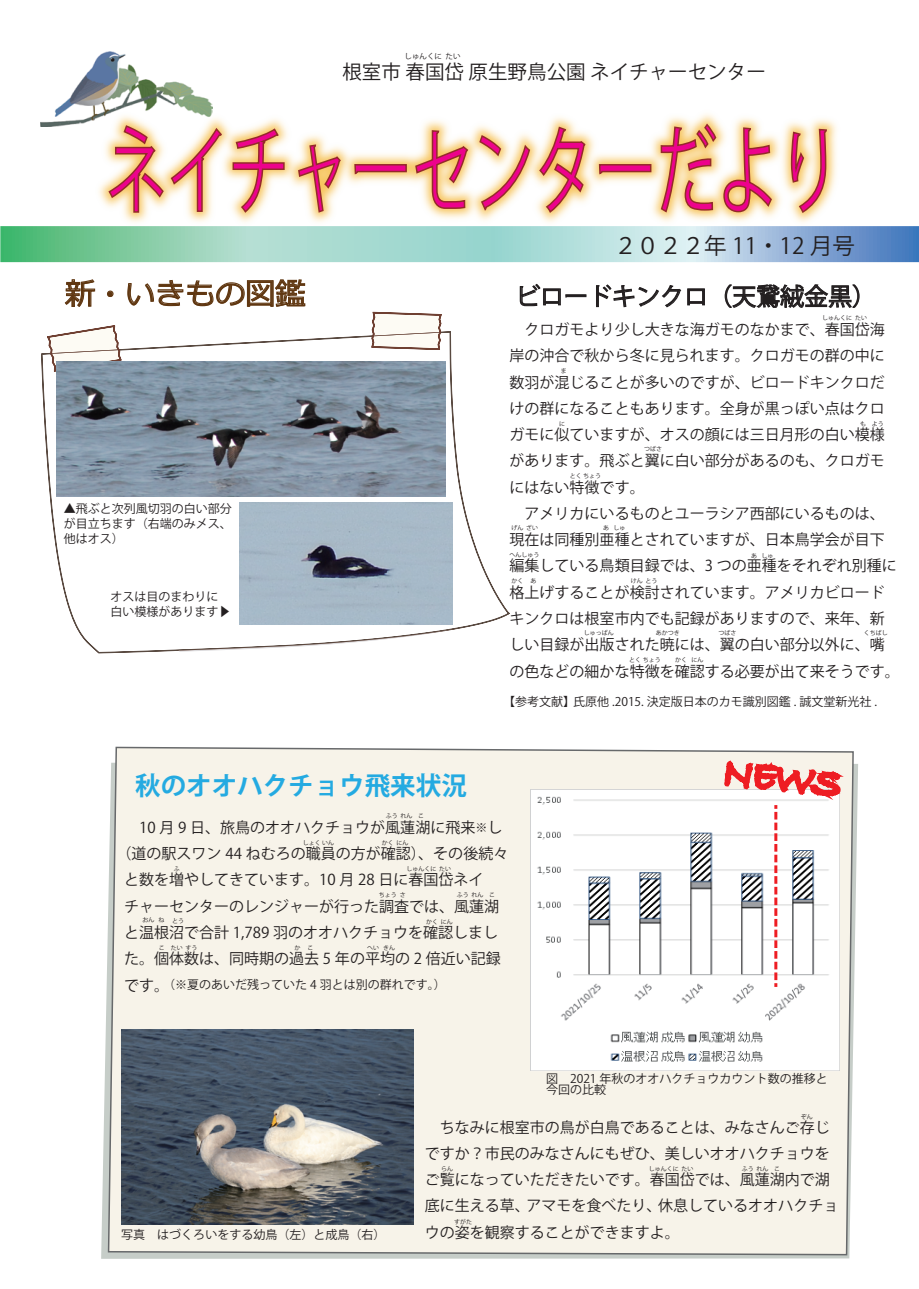
<style>
.page{position:relative;width:919px;height:1289px;background:#fff}
.page>*{position:absolute;margin:0;border:0;box-sizing:border-box;transform-origin:0 0}
.t1{font:95.1px "CR Cand G Bouquet";color:#ed028c;scale:.64 1}
.t2{font:30px "Meiryo";color:#603711}
.t3{font:700 25.5px "Koz Go Pr 6 N";color:#24aae1}
.t4{font:24px "Cand G Reithic";color:#231f20}
.t5{font:22.5px "Cand G Reithic";color:#231f20}
.t6{font:19.5px "mikachan";color:#231f20}
.t7{font:15px/26.2px "Koz Go Pr 6 N";color:#231f20}
.t8{font:12px/15px "Koz Go Pr 6 N";color:#231f20}
.t9{font:7.5px "Koz Go Pr 6 N";color:#231f20}
.t10{font:6px "Koz Go Pr 6 N";color:#231f20}
.s1{font-family:"mikachan";font-size:18px}
.s2{font-size:12px}
.s3{font-size:15px}
</style>
<div class="page">
<svg style="left:0;top:226px;width:918px;height:36px;background:#45a58c"></svg>
<img style="left:41px;top:51px;width:85px;height:75px">
<img style="left:46px;top:62px;width:852px;height:201px">
<svg style="left:107px;top:124px;width:116px;height:26px"></svg>
<svg style="left:232px;top:127px;width:53px;height:23px"></svg>
<svg style="left:297px;top:143px;width:45px;height:7px"></svg>
<svg style="left:414px;top:129px;width:55px;height:21px"></svg>
<svg style="left:478px;top:134px;width:53px;height:77px"></svg>
<svg style="left:538px;top:126px;width:48px;height:88px"></svg>
<svg style="left:598px;top:163px;width:54px;height:12px"></svg>
<svg style="left:659px;top:122px;width:58px;height:92px;background:#ecc491"></svg>
<svg style="left:724px;top:126px;width:49px;height:87px"></svg>
<svg style="left:790px;top:128px;width:37px;height:86px;background:#eac395"></svg>
<svg style="left:519px;top:283px;width:68px;height:24px"></svg>
<svg style="left:596px;top:284px;width:109px;height:24px"></svg>
<svg style="left:724px;top:284px;width:136px;height:24px"></svg>
<svg style="left:41px;top:150px;width:469px;height:504px"></svg>
<svg style="left:178px;top:628px;width:282px;height:23px"></svg>
<svg style="left:46px;top:322px;width:77px;height:50px"></svg>
<svg style="left:370px;top:311px;width:72px;height:40px"></svg>
<svg style="left:64px;top:278px;width:32px;height:30px"></svg>
<svg style="left:106px;top:290px;width:8px;height:7px"></svg>
<svg style="left:127px;top:278px;width:179px;height:29px"></svg>
<img style="left:56px;top:362px;width:389px;height:134px">
<img style="left:239px;top:502px;width:213px;height:122px">
<div style="left:107px;top:746px;width:747px;height:510px;background:#f7f3e9"></div>
<img style="left:121px;top:1029px;width:292px;height:195px">
<img style="left:530px;top:789px;width:309px;height:282px">
<svg style="left:721px;top:752px;width:128px;height:234px"></svg>
<p class="t9" style="left:404px;top:52px;width:57px">しゅんくに たい</p>
<h3 class="t6" style="left:342px;top:61px;width:425px">根室市 春国岱 原生野鳥公園 ネイチャーセンター</h3>
<h1 class="t1" style="left:106px;top:117px;width:1147px">ネイチャーセンターだより</h1>
<h3 class="t5" style="left:560px;top:233px;width:296px"><span class="s1">　　　</span>２０２２年 11・12 月号</h3>
<h2 class="t2" style="left:65px;top:273px;width:241px">新・いきもの図鑑</h2>
<h3 class="t4" style="left:516px;top:283px;width:361px">ビロードキンクロ（天鵞絨金黒）</h3>
<p class="t7" style="left:509px;top:317px;width:391px">　クロガモより少し大きな海ガモのなかまで、春国岱海岸の沖合で秋から冬に見られます。クロガモの群の中に数羽が混じることが多いのですが、ビロードキンクロだけの群になることもあります。全身が黒っぽい点はクロガモに似ていますが、オスの顔には三日月形の白い模様があります。飛ぶと翼に白い部分があるのも、クロガモにはない特徴です。<br>　アメリカにいるものとユーラシア西部にいるものは、現在は同種別亜種とされていますが、日本鳥学会が目下編集している鳥類目録では、3 つの亜種をそれぞれ別種に格上げすることが検討されています。アメリカビロードキンクロは根室市内でも記録がありますので、来年、新しい目録が出版された暁には、翼の白い部分以外に、嘴の色などの細かな特徴を確認する必要が出て来そうです。</p>
<p class="t8" style="left:503px;top:694px;width:375px">【参考文献】氏原他 .2015. 決定版日本のカモ識別図鑑 . 誠文堂新光社 .</p>
<p class="t10" style="left:822px;top:315px;width:46px">しゅんくに たい</p>
<p class="t10" style="left:560px;top:367px;width:7px">ま</p>
<p class="t10" style="left:860px;top:420px;width:25px">も よう</p>
<p class="t10" style="left:559px;top:420px;width:7px">に</p>
<p class="t10" style="left:644px;top:446px;width:19px">つばさ</p>
<p class="t10" style="left:569px;top:472px;width:33px">とく ちょう</p>
<p class="t8" style="left:64px;top:501px;width:169px;text-align:justify">▲飛ぶと次列風切羽の白い部分が目立ちます（右端のみメス、他はオス）</p>
<p class="t10" style="left:511px;top:525px;width:28px">げん ざい</p>
<p class="t10" style="left:603px;top:525px;width:24px">あ しゅ</p>
<p class="t10" style="left:509px;top:551px;width:31px">へんしゅう</p>
<p class="t10" style="left:751px;top:552px;width:24px">あ しゅ</p>
<p class="t10" style="left:511px;top:577px;width:26px">かく あ</p>
<p class="t10" style="left:630px;top:577px;width:28px">けん とう</p>
<p class="t8" style="left:110px;top:589px;width:121px">オスは目のまわりに白い模様があります▶</p>
<p class="t10" style="left:583px;top:629px;width:31px">しゅっぱん</p>
<p class="t10" style="left:655px;top:629px;width:25px">あかつき</p>
<p class="t10" style="left:675px;top:656px;width:30px">かく にん</p>
<p class="t10" style="left:718px;top:629px;width:19px">つばさ</p>
<p class="t10" style="left:863px;top:629px;width:25px">くちばし</p>
<p class="t10" style="left:629px;top:656px;width:33px">とく ちょう</p>
<h3 class="t3" style="left:135px;top:771px;width:333px">秋のオオハクチョウ飛来状況</h3>
<p class="t7" style="left:124px;top:814px;width:380px">　10 月 9 日、旅鳥のオオハクチョウが風蓮湖に飛来<span class="s2">※</span>し</p>
<p class="t7" style="left:117px;top:840px;width:393px">（道の駅スワン 44 ねむろの職員の方が確認）、その後続々</p>
<p class="t7" style="left:124px;top:867px;width:361px">と数を増やしてきています。10 月 28 日に春国岱ネイ</p>
<p class="t7" style="left:124px;top:893px;width:376px">チャーセンターのレンジャーが行った調査では、風蓮湖</p>
<p class="t7" style="left:124px;top:919px;width:375px">と温根沼で合計 1,789 羽のオオハクチョウを確認しまし</p>
<p class="t7" style="left:124px;top:945px;width:378px">た。個体数は、同時期の過去 5 年の平均の 2 倍近い記録</p>
<p class="t8" style="left:124px;top:977px;width:323px"><span class="s3">です。</span>（※夏のあいだ残っていた 4 羽とは別の群れです。）</p>
<p class="t10" style="left:386px;top:812px;width:40px">ふう れん こ</p>
<p class="t10" style="left:303px;top:839px;width:33px">しょく いん</p>
<p class="t10" style="left:381px;top:839px;width:28px">かく にん</p>
<p class="t10" style="left:406px;top:865px;width:46px">しゅんくに たい</p>
<p class="t10" style="left:174px;top:865px;width:7px">ふ</p>
<p class="t10" style="left:379px;top:891px;width:28px">ちょう さ</p>
<p class="t10" style="left:457px;top:891px;width:40px">ふう れん こ</p>
<p class="t10" style="left:142px;top:916px;width:24px">おん ね</p>
<p class="t10" style="left:426px;top:918px;width:28px">かく にん</p>
<p class="t10" style="left:172px;top:917px;width:13px">とう</p>
<p class="t10" style="left:159px;top:944px;width:40px">こ　たい すう</p>
<p class="t10" style="left:294px;top:944px;width:20px">か こ</p>
<p class="t10" style="left:367px;top:944px;width:30px">へい きん</p>
<p class="t8" style="left:546px;top:1074px;width:283px;line-height:10.5px">図　2021 年秋のオオハクチョウカウント数の推移と今回の比較</p>
<p class="t7" style="left:424px;top:1114px;width:415px">　ちなみに根室市の鳥が白鳥であることは、みなさんご存じですか？市民のみなさんにもぜひ、美しいオオハクチョウをご覧になっていただきたいです。春国岱では、風蓮湖内で湖底に生える草、アマモを食べたり、休息しているオオハクチョ</p>
<p class="t10" style="left:800px;top:1113px;width:13px">ぞん</p>
<p class="t10" style="left:648px;top:1165px;width:46px">しゅんくに たい</p>
<p class="t10" style="left:441px;top:1165px;width:13px">らん</p>
<p class="t10" style="left:741px;top:1165px;width:40px">ふう れん こ</p>
<p class="t10" style="left:454px;top:1218px;width:19px">すがた</p>
<p class="t8" style="left:121px;top:1227px;width:265px">写真　はづくろいをする幼鳥（左）と成鳥（右）</p>
<p class="t7" style="left:424px;top:1219px;width:256px">ウの姿を観察することができますよ。</p>
</div>
